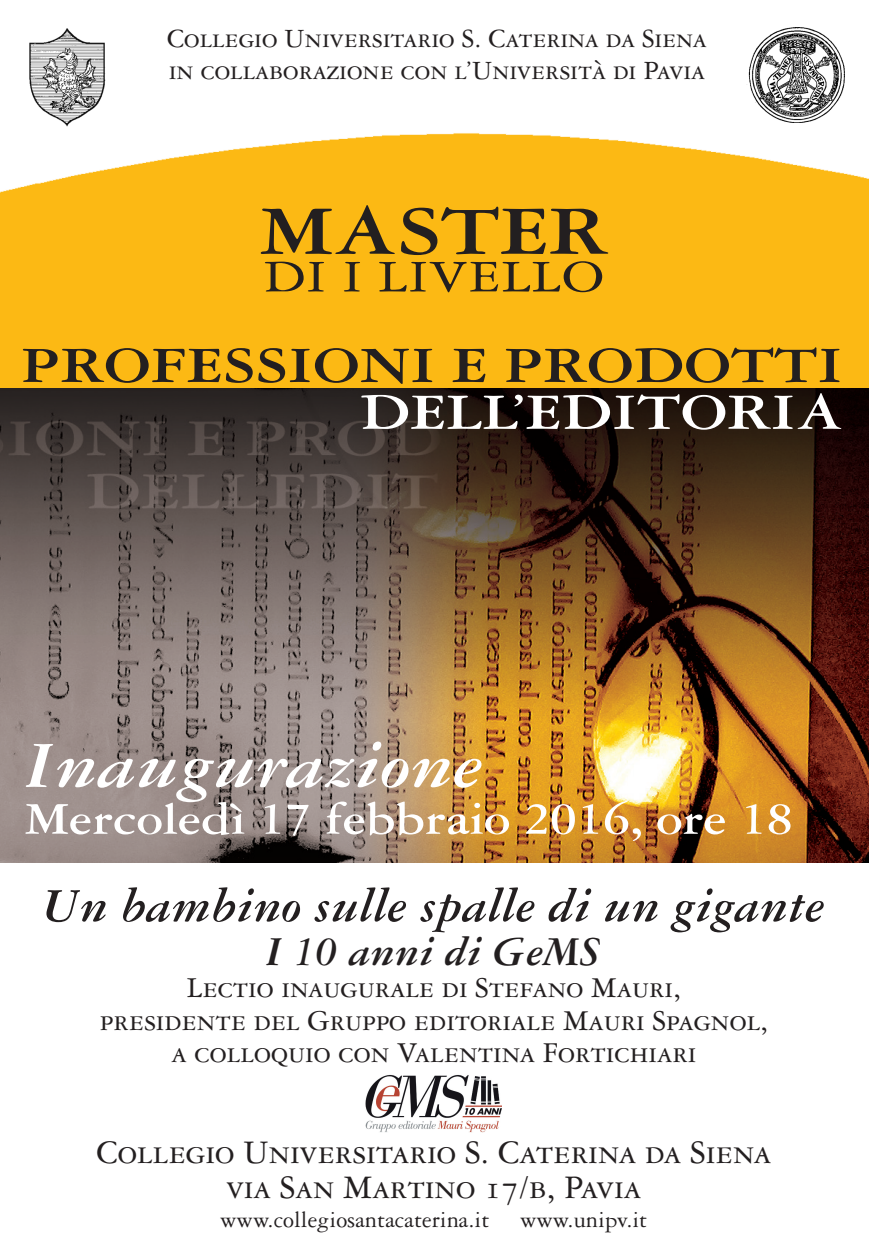
<style>
.page{position:relative;width:869px;height:1241px;background:#fff}
.page>*{position:absolute;margin:0;border:0;box-sizing:border-box;transform-origin:0 0}
.t1{font:700 73.5px "Garamond Three";color:#231f20;scale:1.2 1}
.t2{font:italic 700 70px "Garamond Three";color:#fff;scale:1.1 1}
.t3{font:700 53.99px "Garamond Three";color:#231f20;scale:1.2 1}
.t4{font:700 53.99px "Garamond Three";color:#fff;scale:1.2 1}
.t5{font:italic 700 50.75px "Garamond Three";color:#231f20}
.t6{font:700 48.12px "Garamond Three";color:#fff;scale:1.1 1}
.t7{font:48.12px "Garamond Three";letter-spacing:.02em;color:#231f20;scale:1.2 1}
.t8{font:italic 700 43.75px "Garamond Three";color:#231f20}
.t9{font:35px "Garamond Three SC";color:#231f20}
.t10{font:30.62px "Garamond Three SC";color:#231f20}
.t11{font:28px "Garamond Three SC";color:#231f20}
.t12{font:24.5px "Garamond Three";color:#231f20}
</style>
<div class="page">
<img style="left:0;top:133px;width:868px;height:729px">
<img style="left:746px;top:28px;width:99px;height:95px">
<img style="left:29px;top:28px;width:77px;height:99px">
<img style="left:365px;top:1074px;width:136px;height:59px">
<p class="t11" style="left:167px;top:23px;width:541px">Collegio Universitario S. Caterina da Siena</p>
<p class="t11" style="left:169px;top:55px;width:537px">in collaborazione con l’Università di Pavia</p>
<p class="t1" style="left:259px;top:191px;width:291px">MASTER</p>
<p class="t7" style="left:263px;top:251px;width:285px">DI I LIVELLO</p>
<p class="t3" style="left:21px;top:335px;width:686px">PROFESSIONI E PRODOTTI</p>
<p class="t4" style="left:359px;top:382px;width:404px">DELL’EDITORIA</p>
<p class="t2" style="left:25px;top:727px;width:418px">Inaugurazione</p>
<p class="t6" style="left:25px;top:792px;width:699px">Mercoledì 17 febbraio 2016, ore 18</p>
<p class="t5" style="left:43px;top:878px;width:783px">Un bambino sulle spalle di un gigante</p>
<p class="t8" style="left:266px;top:927px;width:337px">I 10 anni di GeMS</p>
<p class="t10" style="left:187px;top:971px;width:495px">Lectio inaugurale di Stefano Mauri,</p>
<p class="t10" style="left:100px;top:1003px;width:669px">presidente del Gruppo editoriale Mauri Spagnol,</p>
<p class="t10" style="left:171px;top:1036px;width:526px">a colloquio con Valentina Fortichiari</p>
<p class="t9" style="left:96px;top:1133px;width:676px">Collegio Universitario S. Caterina da Siena</p>
<p class="t9" style="left:226px;top:1168px;width:416px">via San Martino 17/b, Pavia</p>
<p class="t12" style="left:220px;top:1205px;width:271px">www.collegiosantacaterina.it</p>
<p class="t12" style="left:520px;top:1205px;width:129px">www.unipv.it</p>
</div>
